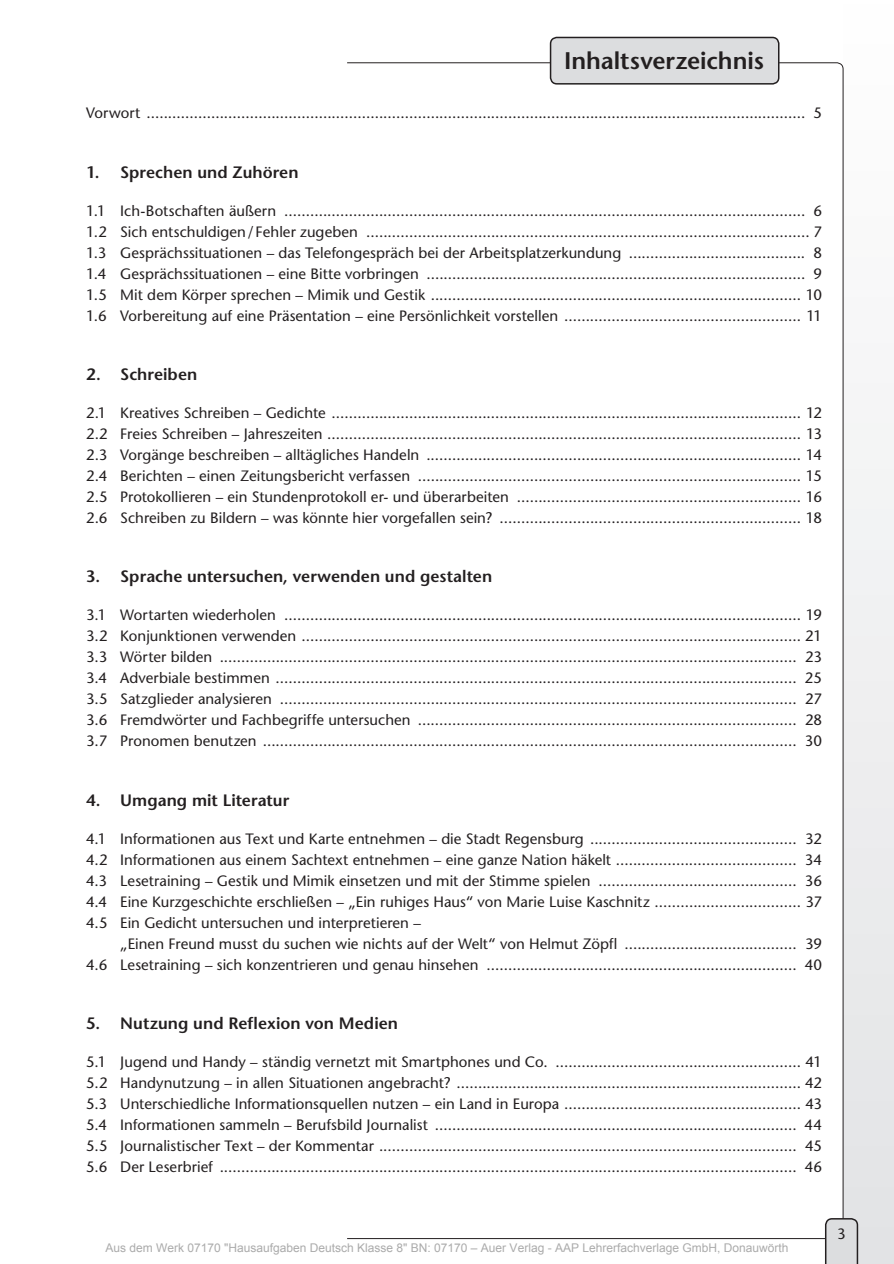
<style>
.page{position:relative;width:894px;height:1264px;background:#fff}
.page>*{position:absolute;margin:0;border:0;box-sizing:border-box;transform-origin:0 0}
.t1{font:600 24px "Stone Sans Std";color:#231f20}
.t2{font:600 16.5px "Stone Sans Std";letter-spacing:.005em;color:#231f20}
.t3{font:500 15px/21px "Stone Sans Std";letter-spacing:.005em;color:#231f20;text-align:justify}
.t4{font:12px "Arial";color:#ababab}
</style>
<div class="page">
<div style="left:843px;top:0;width:51px;height:1264px;background:linear-gradient(to right,#f1f1f2,#f0f0f1)"></div>
<svg style="left:825px;top:1218px;width:33px;height:46px;background:#c7c8ca"></svg>
<div style="left:550px;top:37px;width:228px;height:47px;background:#dcdddf;border-radius:6px"></div>
<div style="left:550px;top:37px;width:229px;height:48px;border:2px solid #231f20;border-radius:6px"></div>
<h1 class="t1" style="left:564px;top:47px;width:201px">Inhaltsverzeichnis</h1>
<p class="t3" style="left:86px;top:103px;width:737px">Vorwort ......................................................................................................................................................... 5</p>
<p class="t2" style="left:86px;top:162px;width:214px">1. Sprechen und Zuhören</p>
<p class="t3" style="left:86px;top:200px;width:737px">1.1 Ich-Botschaften äußern ......................................................................................................................... 6<br>1.2 Sich entschuldigen/ Fehler zugeben ....................................................................................................... 7<br>1.3 Gesprächssituationen – das Telefongespräch bei der Arbeitsplatzerkundung ......................................... 8<br>1.4 Gesprächssituationen – eine Bitte vorbringen ........................................................................................ 9<br>1.5 Mit dem Körper sprechen – Mimik und Gestik ...................................................................................... 10<br>1.6 Vorbereitung auf eine Präsentation – eine Persönlichkeit vorstellen ....................................................... 11</p>
<p class="t2" style="left:86px;top:364px;width:113px">2. Schreiben</p>
<p class="t3" style="left:86px;top:402px;width:737px">2.1 Kreatives Schreiben – Gedichte ............................................................................................................. 12<br>2.2 Freies Schreiben – Jahreszeiten .............................................................................................................. 13<br>2.3 Vorgänge beschreiben – alltägliches Handeln ....................................................................................... 14<br>2.4 Berichten – einen Zeitungsbericht verfassen ......................................................................................... 15<br>2.5 Protokollieren – ein Stundenprotokoll er- und überarbeiten .................................................................. 16<br>2.6 Schreiben zu Bildern – was könnte hier vorgefallen sein? ...................................................................... 18</p>
<p class="t2" style="left:86px;top:567px;width:407px">3. Sprache untersuchen, verwenden und gestalten</p>
<p class="t3" style="left:86px;top:605px;width:737px">3.1 Wortarten wiederholen ........................................................................................................................ 19<br>3.2 Konjunktionen verwenden .................................................................................................................... 21<br>3.3 Wörter bilden ...................................................................................................................................... 23<br>3.4 Adverbiale bestimmen ......................................................................................................................... 25<br>3.5 Satzglieder analysieren ........................................................................................................................ 27<br>3.6 Fremdwörter und Fachbegriffe untersuchen ........................................................................................ 28<br>3.7 Pronomen benutzen ............................................................................................................................ 30</p>
<p class="t2" style="left:86px;top:790px;width:205px">4. Umgang mit Literatur</p>
<p class="t3" style="left:86px;top:828px;width:737px">4.1 Informationen aus Text und Karte entnehmen – die Stadt Regensburg ................................................ 32<br>4.2 Informationen aus einem Sachtext entnehmen – eine ganze Nation häkelt .......................................... 34<br>4.3 Lesetraining – Gestik und Mimik einsetzen und mit der Stimme spielen .............................................. 36<br>4.4 Eine Kurzgeschichte erschließen – „Ein ruhiges Haus“ von Marie Luise Kaschnitz .................................. 37<br>4.5 Ein Gedicht untersuchen und interpretieren –</p>
<p class="t3" style="left:86px;top:933px;width:737px;text-align:right">„Einen Freund musst du suchen wie nichts auf der Welt“ von Helmut Zöpfl ........................................ 39<br>4.6 Lesetraining – sich konzentrieren und genau hinsehen ........................................................................ 40</p>
<p class="t2" style="left:86px;top:1013px;width:313px">5. Nutzung und Reflexion von Medien</p>
<p class="t3" style="left:86px;top:1051px;width:737px">5.1 Jugend und Handy – ständig vernetzt mit Smartphones und Co. ......................................................... 41<br>5.2 Handynutzung – in allen Situationen angebracht? ................................................................................ 42<br>5.3 Unterschiedliche Informationsquellen nutzen – ein Land in Europa ....................................................... 43<br>5.4 Informationen sammeln – Berufsbild Journalist .................................................................................... 44<br>5.5 Journalistischer Text – der Kommentar ................................................................................................. 45<br>5.6 Der Leserbrief ...................................................................................................................................... 46</p>
<p class="t4" style="left:105px;top:1239px;width:684px">Aus dem Werk 07170 "Hausaufgaben Deutsch Klasse 8" BN: 07170 – Auer Verlag - AAP Lehrerfachverlage GmbH, Donauwörth</p>
<p class="t3" style="left:837px;top:1223px;width:10px">3</p>
</div>
